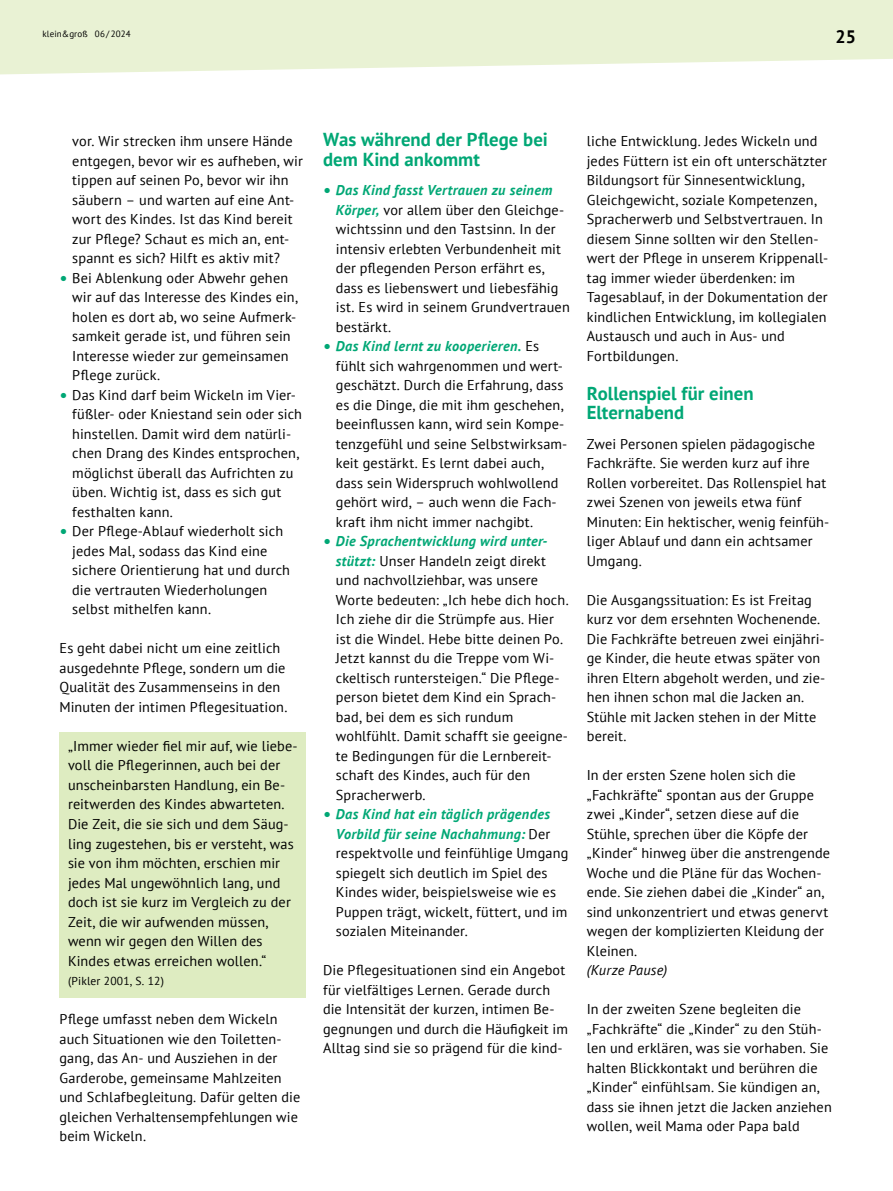
<style>
.page{position:relative;width:893px;height:1191px;background:#fff}
.page>*{position:absolute;margin:0;border:0;box-sizing:border-box;transform-origin:0 0}
.t1{font:700 18.75px/19.5px "PT Sans";color:#00a775}
.t2{font:700 18px "PT Sans";color:#000}
.t3{font:14.25px/19.5px "PT Sans";letter-spacing:.01em;color:#000}
.t4{font:italic 14.25px "PT Sans";letter-spacing:.01em;color:#000}
.t5{font:11.55px "PT Sans";letter-spacing:.015em;color:#000}
.t6{font:9px "PT Sans";letter-spacing:.01em;color:#000}
.s1{color:#00a775}
.s2{font-weight:700;font-style:italic;color:#00a775}
</style>
<div class="page">
<svg style="left:0;top:0;width:893px;height:74px;background:#ebf3d8"></svg>
<div style="left:60px;top:732px;width:246px;height:245px;background:#deecc1"></div>
<div style="left:60px;top:966px;width:246px;height:31px;background:#deecc1"></div>
<p class="t6" style="left:43px;top:28px;width:90px">klein&amp;groß 06 / 2024</p>
<p class="t2" style="left:836px;top:25px;width:22px">25</p>
<p class="t3" style="left:72px;top:131px;width:232px">vor. Wir strecken ihm unsere Hände entgegen, bevor wir es aufheben, wir tippen auf seinen Po, bevor wir ihn säubern – und warten auf eine Ant&shy;wort des Kindes. Ist das Kind bereit zur Pflege? Schaut es mich an, ent&shy;spannt es sich? Hilft es aktiv mit?</p>
<p class="t3" style="left:72px;top:268px;width:227px;text-indent:-13px"><span class="s1">✓</span> Bei Ablenkung oder Abwehr gehen wir auf das Interesse des Kindes ein, holen es dort ab, wo seine Aufmerk&shy;samkeit gerade ist, und führen sein<br>Interesse wieder zur gemeinsamen<br>Pflege zurück.</p>
<p class="t3" style="left:72px;top:385px;width:231px;text-indent:-13px"><span class="s1">✓</span> Das Kind darf beim Wickeln im Vier&shy;füßler- oder Kniestand sein oder sich hinstellen. Damit wird dem natürli&shy;chen Drang des Kindes entsprochen, möglichst überall das Aufrichten zu üben. Wichtig ist, dass es sich gut festhalten kann.</p>
<p class="t3" style="left:72px;top:521px;width:219px;text-indent:-13px"><span class="s1">✓</span> Der Pflege-Ablauf wiederholt sich jedes Mal, sodass das Kind eine sichere Orientierung hat und durch die vertrauten Wiederholungen selbst mithelfen kann.</p>
<p class="t3" style="left:60px;top:638px;width:229px">Es geht dabei nicht um eine zeitlich ausgedehnte Pflege, sondern um die Qualität des Zusammenseins in den Minuten der intimen Pflegesituation.</p>
<p class="t3" style="left:68px;top:736px;width:231px">„Immer wieder fiel mir auf, wie liebe&shy;voll die Pflegerinnen, auch bei der unscheinbarsten Handlung, ein Be&shy;reitwerden des Kindes abwarteten.<br>Die Zeit, die sie sich und dem Säug&shy;ling zugestehen, bis er versteht, was sie von ihm möchten, erschien mir jedes Mal ungewöhnlich lang, und doch ist sie kurz im Vergleich zu der Zeit, die wir aufwenden müssen, wenn wir gegen den Willen des Kindes etwas erreichen wollen.“</p>
<p class="t5" style="left:68px;top:973px;width:97px">(Pikler 2001, S. 12)</p>
<p class="t3" style="left:60px;top:1009px;width:242px">Pflege umfasst neben dem Wickeln auch Situationen wie den Toiletten&shy;gang, das An- und Ausziehen in der Garderobe, gemeinsame Mahlzeiten und Schlafbegleitung. Dafür gelten die gleichen Verhaltensempfehlungen wie beim Wickeln.</p>
<h1 class="t1" style="left:323px;top:130px;width:226px">Was während der Pflege bei dem Kind ankommt</h1>
<p class="t3" style="left:336px;top:180px;width:235px;text-indent:-13px"><span class="s1">✓</span> <span class="s2">Das Kind fasst Vertrauen zu seinem Körper,</span> vor allem über den Gleichge&shy;wichtssinn und den Tastsinn. In der intensiv erlebten Verbundenheit mit der pflegenden Person erfährt es, dass es liebenswert und liebesfähig ist. Es wird in seinem Grundvertrauen bestärkt.</p>
<p class="t3" style="left:336px;top:336px;width:233px;text-indent:-13px"><span class="s1">✓</span> <span class="s2">Das Kind lernt zu kooperieren.</span> Es fühlt sich wahrgenommen und wert&shy;geschätzt. Durch die Erfahrung, dass es die Dinge, die mit ihm geschehen, beeinflussen kann, wird sein Kompe&shy;tenzgefühl und seine Selbstwirksam&shy;keit gestärkt. Es lernt dabei auch, dass sein Widerspruch wohlwollend gehört wird, – auch wenn die Fach&shy;kraft ihm nicht immer nachgibt.</p>
<p class="t3" style="left:336px;top:531px;width:234px;text-indent:-13px"><span class="s1">✓</span> <span class="s2">Die Sprachentwicklung wird unter&shy;stützt:</span> Unser Handeln zeigt direkt und nachvollziehbar, was unsere Worte bedeuten: „Ich hebe dich hoch.<br>Ich ziehe dir die Strümpfe aus. Hier ist die Windel. Hebe bitte deinen Po.<br>Jetzt kannst du die Treppe vom Wi&shy;ckeltisch runtersteigen.“ Die Pflege&shy;person bietet dem Kind ein Sprach&shy;bad, bei dem es sich rundum wohlfühlt. Damit schafft sie geeigne&shy;te Bedingungen für die Lernbereit&shy;schaft des Kindes, auch für den Spracherwerb.</p>
<p class="t3" style="left:336px;top:804px;width:234px;text-indent:-13px"><span class="s1">✓</span> <span class="s2">Das Kind hat ein täglich prägendes Vorbild für seine Nachahmung:</span> Der respektvolle und feinfühlige Umgang spiegelt sich deutlich im Spiel des Kindes wider, beispielsweise wie es Puppen trägt, wickelt, füttert, und im sozialen Miteinander.</p>
<p class="t3" style="left:323px;top:960px;width:246px">Die Pflegesituationen sind ein Angebot für vielfältiges Lernen. Gerade durch die Intensität der kurzen, intimen Be&shy;gegnungen und durch die Häufigkeit im Alltag sind sie so prägend für die kind-</p>
<p class="t3" style="left:587px;top:131px;width:243px">liche Entwicklung. Jedes Wickeln und jedes Füttern ist ein oft unterschätzter Bildungsort für Sinnesentwicklung, Gleichgewicht, soziale Kompetenzen, Spracherwerb und Selbstvertrauen. In diesem Sinne sollten wir den Stellen&shy;wert der Pflege in unserem Krippenall&shy;tag immer wieder überdenken: im Tagesablauf, in der Dokumentation der kindlichen Entwicklung, im kollegialen Austausch und auch in Aus- und Fortbildungen.</p>
<h1 class="t1" style="left:587px;top:383px;width:168px">Rollenspiel für einen<br>Elternabend</h1>
<p class="t3" style="left:587px;top:433px;width:244px">Zwei Personen spielen pädagogische Fachkräfte. Sie werden kurz auf ihre Rollen vorbereitet. Das Rollenspiel hat zwei Szenen von jeweils etwa fünf Minuten: Ein hektischer, wenig feinfüh&shy;liger Ablauf und dann ein achtsamer Umgang.</p>
<p class="t3" style="left:587px;top:589px;width:240px">Die Ausgangssituation: Es ist Freitag kurz vor dem ersehnten Wochenende.<br>Die Fachkräfte betreuen zwei einjähri&shy;ge Kinder, die heute etwas später von ihren Eltern abgeholt werden, und zie&shy;hen ihnen schon mal die Jacken an.<br>Stühle mit Jacken stehen in der Mitte bereit.</p>
<p class="t3" style="left:587px;top:765px;width:245px">In der ersten Szene holen sich die „Fachkräfte“ spontan aus der Gruppe zwei „Kinder“, setzen diese auf die Stühle, sprechen über die Köpfe der „Kinder“ hinweg über die anstrengende Woche und die Pläne für das Wochen&shy;ende. Sie ziehen dabei die „Kinder“ an, sind unkonzentriert und etwas genervt wegen der komplizierten Kleidung der Kleinen.</p>
<p class="t4" style="left:587px;top:961px;width:82px">(Kurze Pause)</p>
<p class="t3" style="left:587px;top:999px;width:246px">In der zweiten Szene begleiten die „Fachkräfte“ die „Kinder“ zu den Stüh&shy;len und erklären, was sie vorhaben. Sie halten Blickkontakt und berühren die „Kinder“ einfühlsam. Sie kündigen an, dass sie ihnen jetzt die Jacken anziehen wollen, weil Mama oder Papa bald</p>
</div>
